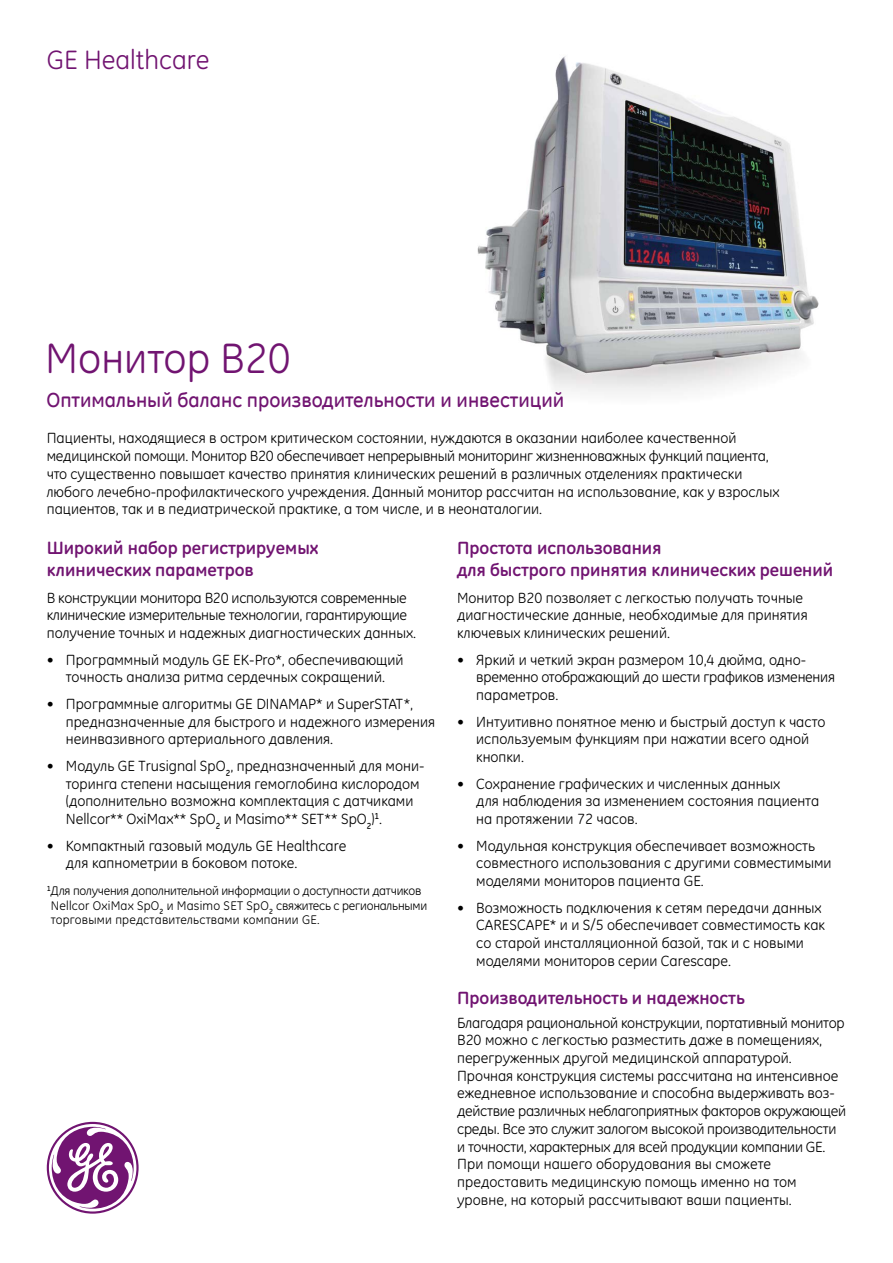
<style>
.page{position:relative;width:893px;height:1263px;background:#fff}
.page>*{position:absolute;margin:0;border:0;box-sizing:border-box;transform-origin:0 0}
.t1{font:43.2px "GE Inspira Cyr";color:#711471}
.t2{font:27px "GE Inspira Cyr";color:#711471}
.t3{font:500 20.4px "GE Inspira";color:#711471}
.t4{font:700 18px/21.6px "GE Inspira Cyr";color:#711471}
.t5{font:15px/17.7px "GE Inspira Cyr";color:#000}
.t6{font:15px/17.7px "GE Inspira Cyr";letter-spacing:-.02em;color:#000}
.t7{font:12.75px/14.2px "GE Inspira Cyr";letter-spacing:-.02em;color:#000}
</style>
<div class="page">
<img style="left:478px;top:56px;width:340px;height:338px">
<svg style="left:47px;top:1122px;width:92px;height:92px"></svg>
<h2 class="t2" style="left:47px;top:44px;width:164px">GE Healthcare</h2>
<h1 class="t1" style="left:45px;top:333px;width:247px">Монитор B20</h1>
<h3 class="t3" style="left:46px;top:387px;width:519px">Оптимальный баланс производительности и инвестиций</h3>
<p class="t5" style="left:47px;top:429px;width:734px">Пациенты, находящиеся в остром критическом состоянии, нуждаются в оказании наиболее качественной медицинской помощи. Монитор B20 обеспечивает непрерывный мониторинг жизненноважных функций пациента, что существенно повышает качество принятия клинических решений в различных отделениях практически любого лечебно-профилактического учреждения. Данный монитор рассчитан на использование, как у взрослых пациентов, так и в педиатрической практике, а том числе, и в неонаталогии.</p>
<p class="t4" style="left:457px;top:537px;width:378px">Простота использования<br>для быстрого принятия клинических решений</p>
<p class="t5" style="left:457px;top:589px;width:352px">Монитор B20 позволяет с легкостью получать точные диагностические данные, необходимые для принятия ключевых клинических решений.</p>
<p class="t6" style="left:476px;top:651px;width:360px;text-indent:-19px">• Яркий и четкий экран размером 10,4 дюйма, одно&shy;временно отображающий до шести графиков изменения параметров.</p>
<p class="t5" style="left:476px;top:713px;width:351px;text-indent:-19px">• Интуитивно понятное меню и быстрый доступ к часто используемым функциям при нажатии всего одной кнопки.</p>
<p class="t5" style="left:476px;top:775px;width:345px;text-indent:-19px">• Сохранение графических и численных данных<br>для наблюдения за изменением состояния пациента на протяжении 72 часов.</p>
<p class="t5" style="left:476px;top:837px;width:357px;text-indent:-19px">• Модульная конструкция обеспечивает возможность совместного использования с другими совместимыми моделями мониторов пациента GE.</p>
<p class="t5" style="left:476px;top:898px;width:350px;text-indent:-19px">• Возможность подключения к сетям передачи данных CARESCAPE* и и S/5 обеспечивает совместимость как со старой инсталляционной базой, так и с новыми моделями мониторов серии Carescape.</p>
<p class="t4" style="left:457px;top:987px;width:289px">Производительность и надежность</p>
<p class="t5" style="left:457px;top:1014px;width:391px">Благодаря рациональной конструкции, портативный монитор B20 можно с легкостью разместить даже в помещениях, перегруженных другой медицинской аппаратурой.<br>Прочная конструкция системы рассчитана на интенсивное ежедневное использование и способна выдерживать воз&shy;действие различных неблагоприятных факторов окружающей среды. Все это служит залогом высокой производительности и точности, характерных для всей продукции компании GE.<br>При помощи нашего оборудования вы сможете предоставить медицинскую помощь именно на том уровне, на который рассчитывают ваши пациенты.</p>
<p class="t4" style="left:47px;top:537px;width:273px">Широкий набор регистрируемых клинических параметров</p>
<p class="t6" style="left:47px;top:589px;width:371px">В конструкции монитора B20 используются современные клинические измерительные технологии, гарантирующие получение точных и надежных диагностических данных.</p>
<p class="t5" style="left:47px;top:651px;width:358px;text-align:center">• Программный модуль GE EK-Pro*, обеспечивающий точность анализа ритма сердечных сокращений.</p>
<p class="t5" style="left:66px;top:695px;width:371px;text-indent:-19px">• Программные алгоритмы GE DINAMAP* и SuperSTAT*, предназначенные для быстрого и надежного измерения неинвазивного артериального давления.</p>
<p class="t5" style="left:66px;top:757px;width:360px;text-indent:-19px">• Модуль GE Trusignal SpO<sub>2</sub>, предназначенный для мони&shy;торинга степени насыщения гемоглобина кислородом (дополнительно возможна комплектация с датчиками Nellcor** OxiMax** SpO<sub>2</sub> и Masimo** SET** SpO<sub>2</sub>)<sup>1</sup>.</p>
<p class="t5" style="left:66px;top:837px;width:282px;text-indent:-19px">• Компактный газовый модуль GE Healthcare для капнометрии в боковом потоке.</p>
<p class="t7" style="left:51px;top:884px;width:378px;text-indent:-4px"><sup>1</sup>Для получения дополнительной информации о доступности датчиков<br>Nellcor OxiMax SpO<sub>2</sub> и Masimo SET SpO<sub>2</sub> свяжитесь с региональными торговыми представительствами компании GE.</p>
</div>
